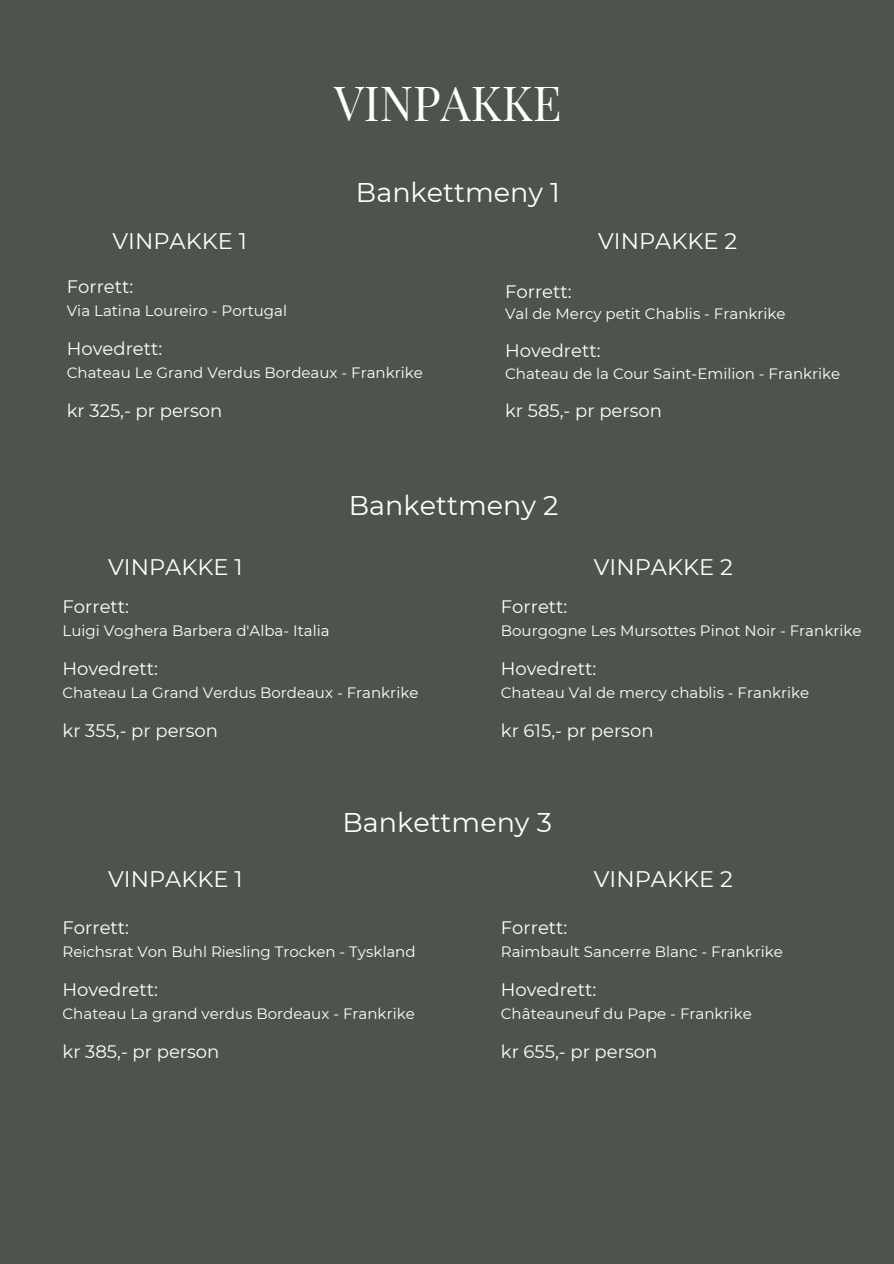
<style>
.page{position:relative;width:894px;height:1264px;background:#fff}
.page>*{position:absolute;margin:0;border:0;box-sizing:border-box;transform-origin:0 0}
.t1{font:47.25px "Playfair Display";color:#fff}
.t2{font:27px "Montserrat";color:#fff}
.t3{font:22.5px "Montserrat";color:#fff}
.t4{font:18px "Montserrat";color:#fff}
.t5{font:15px "Montserrat";color:#fff}
</style>
<div class="page">
<div style="left:0;top:0;width:893px;height:1263px;background:#4e544d"></div>
<p class="t1" style="left:334px;top:70px;width:229px">VINPAKKE</p>
<p class="t2" style="left:356px;top:176px;width:205px">Bankettmeny 1</p>
<p class="t3" style="left:112px;top:227px;width:136px">VINPAKKE 1</p>
<p class="t3" style="left:598px;top:227px;width:140px">VINPAKKE 2</p>
<p class="t4" style="left:67px;top:275px;width:68px">Forrett:</p>
<p class="t5" style="left:67px;top:301px;width:222px">Via Latina Loureiro - Portugal</p>
<p class="t4" style="left:67px;top:337px;width:97px">Hovedrett:</p>
<p class="t5" style="left:67px;top:363px;width:357px">Chateau Le Grand Verdus Bordeaux - Frankrike</p>
<p class="t4" style="left:67px;top:399px;width:157px">kr 325,- pr person</p>
<p class="t4" style="left:505px;top:280px;width:68px">Forrett:</p>
<p class="t5" style="left:505px;top:305px;width:282px">Val de Mercy petit Chablis - Frankrike</p>
<p class="t4" style="left:505px;top:340px;width:97px">Hovedrett:</p>
<p class="t5" style="left:505px;top:364px;width:336px">Chateau de la Cour Saint-Emilion - Frankrike</p>
<p class="t4" style="left:505px;top:399px;width:158px">kr 585,- pr person</p>
<p class="t2" style="left:349px;top:488px;width:211px">Bankettmeny 2</p>
<p class="t3" style="left:108px;top:553px;width:136px">VINPAKKE 1</p>
<p class="t3" style="left:593px;top:553px;width:140px">VINPAKKE 2</p>
<p class="t4" style="left:62px;top:595px;width:68px">Forrett:</p>
<p class="t5" style="left:62px;top:621px;width:268px">Luigi Voghera Barbera d'Alba- Italia</p>
<p class="t4" style="left:62px;top:657px;width:97px">Hovedrett:</p>
<p class="t5" style="left:62px;top:683px;width:357px">Chateau La Grand Verdus Bordeaux - Frankrike</p>
<p class="t4" style="left:62px;top:719px;width:157px">kr 355,- pr person</p>
<p class="t4" style="left:500px;top:595px;width:68px">Forrett:</p>
<p class="t5" style="left:500px;top:621px;width:362px">Bourgogne Les Mursottes Pinot Noir - Frankrike</p>
<p class="t4" style="left:500px;top:657px;width:97px">Hovedrett:</p>
<p class="t5" style="left:500px;top:683px;width:310px">Chateau Val de mercy chablis - Frankrike</p>
<p class="t4" style="left:500px;top:719px;width:154px">kr 615,- pr person</p>
<p class="t2" style="left:342px;top:806px;width:211px">Bankettmeny 3</p>
<p class="t3" style="left:108px;top:865px;width:136px">VINPAKKE 1</p>
<p class="t3" style="left:593px;top:865px;width:140px">VINPAKKE 2</p>
<p class="t4" style="left:62px;top:916px;width:68px">Forrett:</p>
<p class="t5" style="left:62px;top:942px;width:354px">Reichsrat Von Buhl Riesling Trocken - Tyskland</p>
<p class="t4" style="left:62px;top:978px;width:97px">Hovedrett:</p>
<p class="t5" style="left:62px;top:1004px;width:354px">Chateau La grand verdus Bordeaux - Frankrike</p>
<p class="t4" style="left:62px;top:1040px;width:158px">kr 385,- pr person</p>
<p class="t4" style="left:500px;top:916px;width:68px">Forrett:</p>
<p class="t5" style="left:500px;top:942px;width:283px">Raimbault Sancerre Blanc - Frankrike</p>
<p class="t4" style="left:500px;top:978px;width:97px">Hovedrett:</p>
<p class="t5" style="left:500px;top:1004px;width:252px">Châteauneuf du Pape - Frankrike</p>
<p class="t4" style="left:500px;top:1040px;width:158px">kr 655,- pr person</p>
</div>
